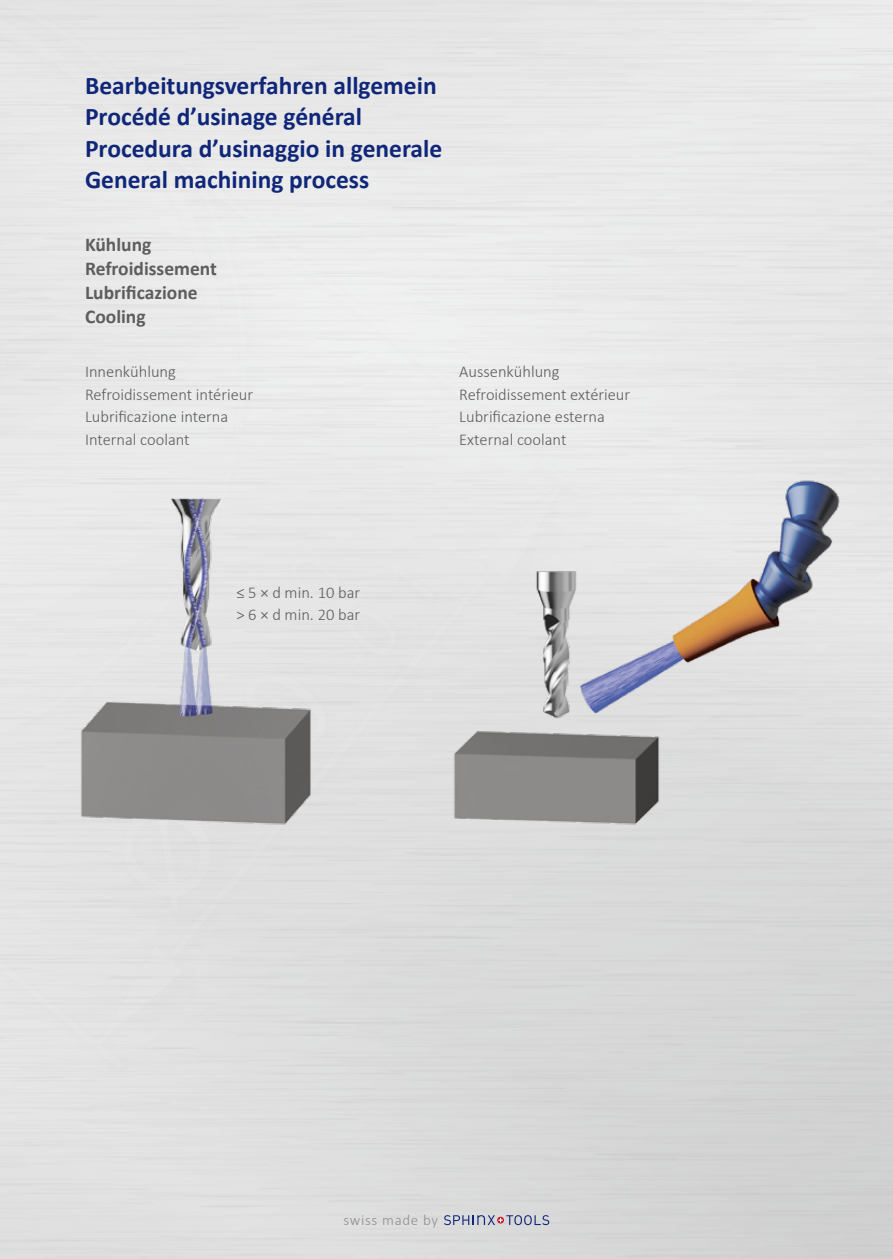
<style>
.page{position:relative;width:893px;height:1259px;background:#fff}
.page>*{position:absolute;margin:0;border:0;box-sizing:border-box;transform-origin:0 0}
.t1{font:700 25.5px/31.5px "Calibri";color:#102779}
.t2{font:700 19.5px/24px "Calibri";color:#5d5d5c}
.t3{font:300 16.5px/22.5px "Calibri";color:#5d5d5c}
.t4{font:300 15px "Calibri";letter-spacing:.045em;color:#8f8f8f}
</style>
<div class="page">
<div style="left:0;top:0;width:633px;height:1115px;background:#dedede"></div>
<img style="left:0;top:0;width:655px;height:1090px">
<svg style="left:444px;top:1215px;width:105px;height:10px"></svg>
<img style="left:52px;top:426px;width:288px;height:420px">
<img style="left:434px;top:444px;width:435px;height:470px">
<h1 class="t1" style="left:85px;top:69px;width:359px">Bearbeitungsverfahren allgemein<br>Procédé d’usinage général<br>Procedura d’usinaggio in generale<br>General machining process</h1>
<p class="t2" style="left:85px;top:233px;width:133px">Kühlung<br>Refroidissement<br>Lubrificazione<br>Cooling</p>
<p class="t3" style="left:85px;top:360px;width:170px">Innenkühlung<br>Refroidissement intérieur<br>Lubrificazione interna<br>Internal coolant</p>
<p class="t3" style="left:459px;top:360px;width:172px">Aussenkühlung<br>Refroidissement extérieur<br>Lubrificazione esterna<br>External coolant</p>
<p class="t3" style="left:236px;top:580px;width:125px">≤ 5 × d min. 10 bar &gt; 6 × d min. 20 bar</p>
<p class="t4" style="left:344px;top:1211px;width:96px">swiss made by</p>
</div>
